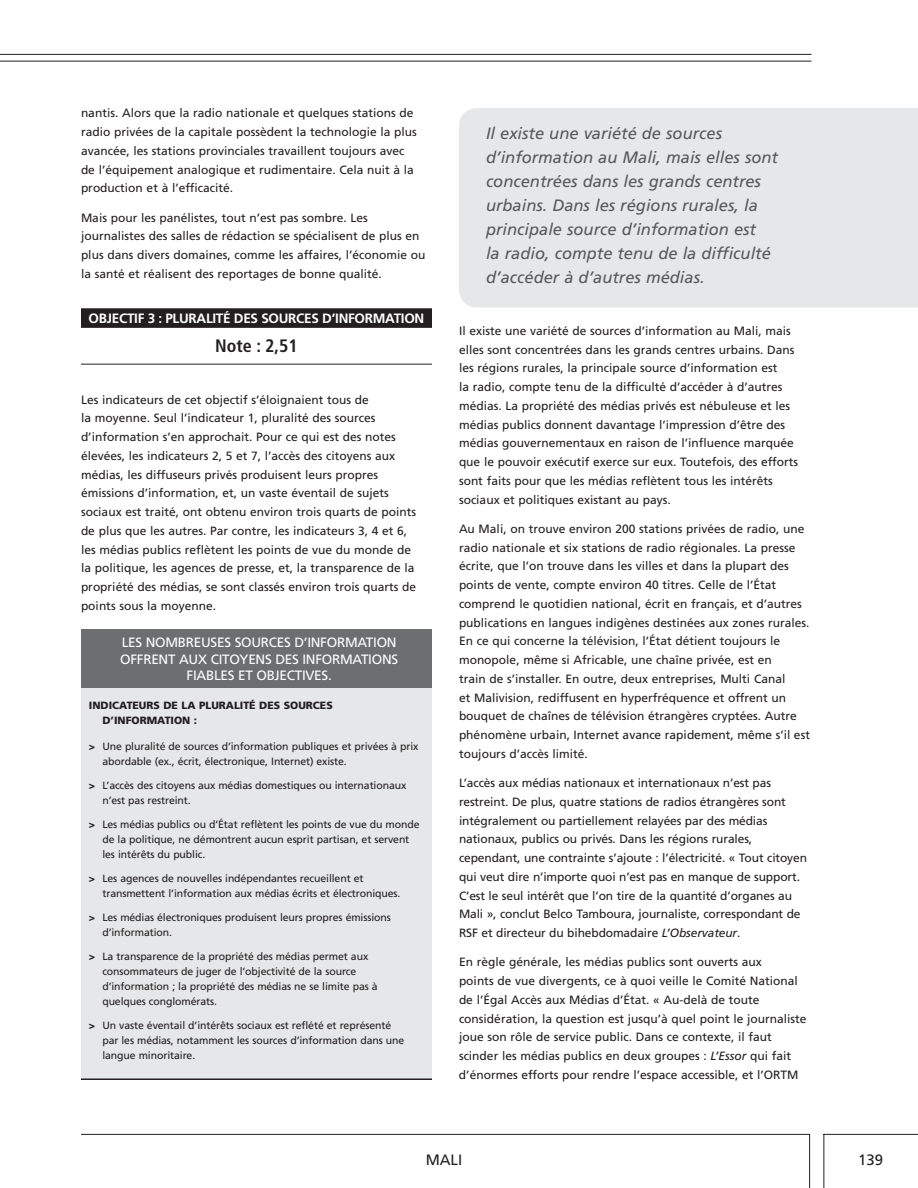
<style>
.page{position:relative;width:918px;height:1188px;background:#fff}
.page>*{position:absolute;margin:0;border:0;box-sizing:border-box;transform-origin:0 0}
.t1{font:700 condensed 18px "Frutiger";color:#231f20}
.t2{font:italic 16.5px/24px "Frutiger";color:#58595b}
.t3{font:15px "Frutiger";color:#231f20}
.t4{font:13.5px/16.5px "Frutiger";letter-spacing:-.02em;color:#fff;text-align:center}
.t5{font:700 13.5px "Frutiger";letter-spacing:-.02em;color:#fff}
.t6{font:12px/18.8px "Frutiger";color:#231f20}
.t7{font:10.5px/15px "Frutiger";letter-spacing:-.01em;color:#231f20}
.t8{font:900 10.5px/15px "Frutiger";color:#231f20}
.s1{font-weight:900}
.s2{font-style:italic}
</style>
<div class="page">
<hr style="left:81px;top:1134px;width:729px;height:1px;background:#231f20">
<hr style="left:809px;top:1134px;width:1px;height:54px;background:#231f20">
<hr style="left:824px;top:1134px;width:1px;height:54px;background:#231f20">
<hr style="left:824px;top:1134px;width:94px;height:1px;background:#231f20">
<hr style="left:0;top:61px;width:812px;height:1px;background:#231f20">
<hr style="left:0;top:54px;width:812px;height:1px;background:#231f20">
<div style="left:81px;top:308px;width:351px;height:15px;background:#231f20"></div>
<div style="left:81px;top:323px;width:351px;height:5px;background:#231f20"></div>
<hr style="left:81px;top:364px;width:351px;height:1px;background:#231f20">
<div style="left:81px;top:680px;width:351px;height:398px;background:#e6e7e8"></div>
<div style="left:81px;top:629px;width:351px;height:58px;background:#6c6e70"></div>
<hr style="left:81px;top:1078px;width:351px;height:2px;background:#231f20">
<div style="left:459px;top:108px;width:459px;height:200px;background:#e6e7e8"></div>
<p class="t6" style="left:81px;top:105px;width:337px">nantis. Alors que la radio nationale et quelques stations de radio privées de la capitale possèdent la technologie la plus avancée, les stations provinciales travaillent toujours avec de l’équipement analogique et rudimentaire. Cela nuit à la production et à l’efficacité.</p>
<p class="t6" style="left:81px;top:209px;width:346px">Mais pour les panélistes, tout n’est pas sombre. Les journalistes des salles de rédaction se spécialisent de plus en plus dans divers domaines, comme les affaires, l’économie ou la santé et réalisent des reportages de bonne qualité.</p>
<p class="t5" style="left:89px;top:313px;width:337px">OBJECTIF 3 : PLURALITÉ DES SOURCES D’INFORMATION</p>
<h1 class="t1" style="left:215px;top:338px;width:84px">Note : 2,51</h1>
<p class="t6" style="left:81px;top:391px;width:337px">Les indicateurs de cet objectif s’éloignaient tous de<br>la moyenne. Seul l’indicateur 1, pluralité des sources d’information s’en approchait. Pour ce qui est des notes élevées, les indicateurs 2, 5 et 7, l’accès des citoyens aux médias, les diffuseurs privés produisent leurs propres émissions d’information, et, un vaste éventail de sujets sociaux est traité, ont obtenu environ trois quarts de points de plus que les autres. Par contre, les indicateurs 3, 4 et 6, les médias publics reflètent les points de vue du monde de la politique, les agences de presse, et, la transparence de la propriété des médias, se sont classés environ trois quarts de points sous la moyenne.</p>
<p class="t4" style="left:120px;top:635px;width:280px">LES NOMBREUSES SOURCES D’INFORMATION<br>OFFRENT AUX CITOYENS DES INFORMATIONS<br>FIABLES ET OBJECTIVES.</p>
<p class="t8" style="left:102px;top:699px;width:232px;text-indent:-13px">INDICATEURS DE LA PLURALITÉ DES SOURCES<br>D’INFORMATION :</p>
<p class="t7" style="left:102px;top:740px;width:318px;text-indent:-13px"><span class="s1">&gt;</span> Une pluralité de sources d’information publiques et privées à prix abordable (ex., écrit, électronique, Internet) existe.</p>
<p class="t7" style="left:102px;top:779px;width:306px;text-indent:-13px"><span class="s1">&gt;</span> L’accès des citoyens aux médias domestiques ou internationaux n’est pas restreint.</p>
<p class="t7" style="left:102px;top:818px;width:319px;text-indent:-13px"><span class="s1">&gt;</span> Les médias publics ou d’État reflètent les points de vue du monde de la politique, ne démontrent aucun esprit partisan, et servent les intérêts du public.</p>
<p class="t7" style="left:102px;top:872px;width:300px;text-indent:-13px"><span class="s1">&gt;</span> Les agences de nouvelles indépendantes recueillent et transmettent l’information aux médias écrits et électroniques.</p>
<p class="t7" style="left:102px;top:911px;width:290px;text-indent:-13px"><span class="s1">&gt;</span> Les médias électroniques produisent leurs propres émissions d’information.</p>
<p class="t7" style="left:102px;top:950px;width:277px;text-indent:-13px"><span class="s1">&gt;</span> La transparence de la propriété des médias permet aux consommateurs de juger de l’objectivité de la source d’information ; la propriété des médias ne se limite pas à quelques conglomérats.</p>
<p class="t7" style="left:102px;top:1019px;width:303px;text-indent:-13px"><span class="s1">&gt;</span> Un vaste éventail d’intérêts sociaux est reflété et représenté par les médias, notamment les sources d’information dans une langue minoritaire.</p>
<p class="t2" style="left:486px;top:122px;width:294px">Il existe une variété de sources d’information au Mali, mais elles sont concentrées dans les grands centres urbains. Dans les régions rurales, la principale source d’information est<br>la radio, compte tenu de la difficulté d’accéder à d’autres médias.</p>
<p class="t6" style="left:459px;top:322px;width:341px">Il existe une variété de sources d’information au Mali, mais elles sont concentrées dans les grands centres urbains. Dans les régions rurales, la principale source d’information est<br>la radio, compte tenu de la difficulté d’accéder à d’autres médias. La propriété des médias privés est nébuleuse et les médias publics donnent davantage l’impression d’être des médias gouvernementaux en raison de l’influence marquée que le pouvoir exécutif exerce sur eux. Toutefois, des efforts sont faits pour que les médias reflètent tous les intérêts sociaux et politiques existant au pays.</p>
<p class="t6" style="left:459px;top:520px;width:353px">Au Mali, on trouve environ 200 stations privées de radio, une radio nationale et six stations de radio régionales. La presse écrite, que l’on trouve dans les villes et dans la plupart des points de vente, compte environ 40 titres. Celle de l’État comprend le quotidien national, écrit en français, et d’autres publications en langues indigènes destinées aux zones rurales.<br>En ce qui concerne la télévision, l’État détient toujours le monopole, même si Africable, une chaîne privée, est en<br>train de s’installer. En outre, deux entreprises, Multi Canal<br>et Malivision, rediffusent en hyperfréquence et offrent un bouquet de chaînes de télévision étrangères cryptées. Autre phénomène urbain, Internet avance rapidement, même s’il est toujours d’accès limité.</p>
<p class="t6" style="left:459px;top:774px;width:350px">L’accès aux médias nationaux et internationaux n’est pas restreint. De plus, quatre stations de radios étrangères sont intégralement ou partiellement relayées par des médias nationaux, publics ou privés. Dans les régions rurales, cependant, une contrainte s’ajoute : l’électricité. « Tout citoyen qui veut dire n’importe quoi n’est pas en manque de support.<br>C’est le seul intérêt que l’on tire de la quantité d’organes au Mali », conclut Belco Tamboura, journaliste, correspondant de RSF et directeur du bihebdomadaire <span class="s2">L’Observateur</span>.</p>
<p class="t6" style="left:459px;top:954px;width:349px">En règle générale, les médias publics sont ouverts aux<br>points de vue divergents, ce à quoi veille le Comité National de l’Égal Accès aux Médias d’État. « Au-delà de toute considération, la question est jusqu’à quel point le journaliste joue son rôle de service public. Dans ce contexte, il faut scinder les médias publics en deux groupes : <span class="s2">L’Essor</span> qui fait d’énormes efforts pour rendre l’espace accessible, et l’ORTM</p>
<p class="t3" style="left:426px;top:1154px;width:38px">MALI</p>
<p class="t3" style="left:858px;top:1154px;width:27px">139</p>
</div>
